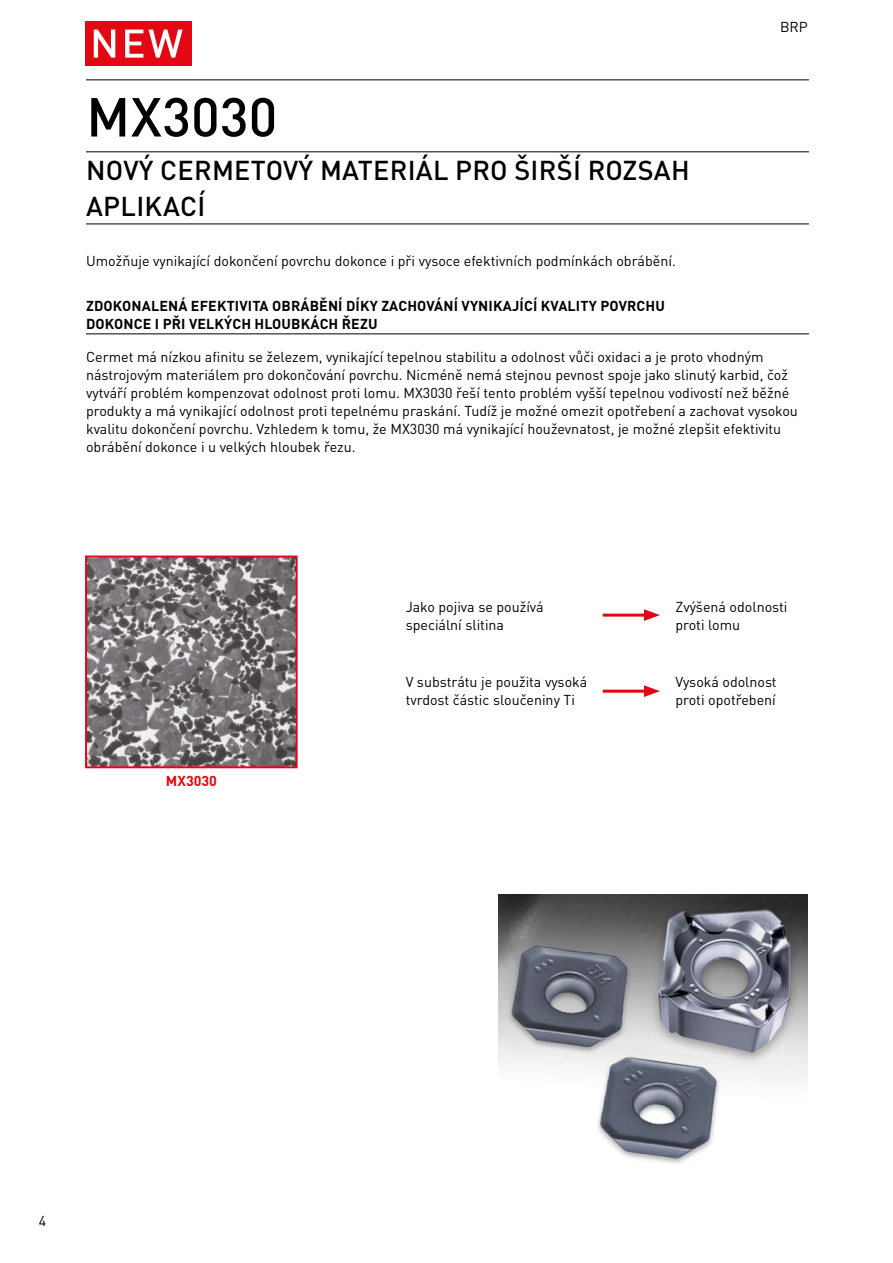
<style>
.page{position:relative;width:893px;height:1263px;background:#fff}
.page>*{position:absolute;margin:0;border:0;box-sizing:border-box;transform-origin:0 0}
.MHG_Headline_36_36pt{font:500 54px "DIN Pro";color:#000}
.MHG_Subline_18_24pt{font:500 27px/36px "DIN Pro";letter-spacing:.01em;color:#000}
.MHG_Copytext_BASE_9_5_12pt{font:14.25px/18px "DIN Pro";color:#000}
.MHG_Copytext_Headline_with_line_9_5_12pt{font:700 14.25px/18px "DIN Pro";letter-spacing:.01em;color:#000}
.MHG_Highlight_Headline_9_5_12pt{font:700 14.25px "DIN Pro";color:#e30613}
</style>
<div class="page">
<hr style="left:86px;top:79px;width:723px;height:1px;background:#000">
<hr style="left:86px;top:151px;width:723px;height:1px;background:#000">
<img style="left:88px;top:558px;width:207px;height:207px">
<div style="left:85px;top:555px;width:213px;height:213px;border:2px solid #e30613"></div>
<img style="left:498px;top:895px;width:310px;height:269px">
<hr style="left:603px;top:614px;width:47px;height:3px;background:#e30613">
<svg style="left:644px;top:609px;width:16px;height:12px"></svg>
<hr style="left:603px;top:690px;width:47px;height:3px;background:#e30613">
<svg style="left:644px;top:685px;width:16px;height:12px"></svg>
<div style="left:85px;top:21px;width:106px;height:45px;background:#e30613"></div>
<svg style="left:94px;top:30px;width:21px;height:28px"></svg>
<svg style="left:125px;top:30px;width:58px;height:28px"></svg>
<hr style="left:86px;top:334px;width:723px;height:1px;background:#000">
<hr style="left:86px;top:224px;width:723px;height:1px;background:#000">
<p class="MHG_Headline_36_36pt" style="left:86px;top:73px;width:193px">MX3030</p>
<p class="MHG_Subline_18_24pt" style="left:86px;top:149px;width:605px">NOVÝ CERMETOVÝ MATERIÁL PRO ŠIRŠÍ ROZSAH<br>APLIKACÍ</p>
<p class="MHG_Copytext_BASE_9_5_12pt" style="left:780px;top:17px;width:29px">BRP</p>
<p class="MHG_Copytext_BASE_9_5_12pt" style="left:86px;top:251px;width:591px">Umožňuje vynikající dokončení povrchu dokonce i při vysoce efektivních podmínkách obrábění.</p>
<p class="MHG_Copytext_Headline_with_line_9_5_12pt" style="left:86px;top:295px;width:580px">ZDOKONALENÁ EFEKTIVITA OBRÁBĚNÍ DÍKY ZACHOVÁNÍ VYNIKAJÍCÍ KVALITY POVRCHU<br>DOKONCE I PŘI VELKÝCH HLOUBKÁCH ŘEZU</p>
<p class="MHG_Copytext_BASE_9_5_12pt" style="left:86px;top:347px;width:713px">Cermet má nízkou afinitu se železem, vynikající tepelnou stabilitu a odolnost vůči oxidaci a je proto vhodným nástrojovým materiálem pro dokončování povrchu. Nicméně nemá stejnou pevnost spoje jako slinutý karbid, čož vytváří problém kompenzovat odolnost proti lomu. MX3030 řeší tento problém vyšší tepelnou vodivostí než běžné produkty a má vynikající odolnost proti tepelnému praskání. Tudíž je možné omezit opotřebení a zachovat vysokou kvalitu dokončení povrchu. Vzhledem k tomu, že MX3030 má vynikající houževnatost, je možné zlepšit efektivitu obrábění dokonce i u velkých hloubek řezu.</p>
<p class="MHG_Copytext_BASE_9_5_12pt" style="left:406px;top:596px;width:140px">Jako pojiva se používá speciální slitina</p>
<p class="MHG_Copytext_BASE_9_5_12pt" style="left:675px;top:596px;width:114px">Zvýšená odolnosti proti lomu</p>
<p class="MHG_Highlight_Headline_9_5_12pt" style="left:166px;top:768px;width:53px">MX3030</p>
<p class="MHG_Copytext_BASE_9_5_12pt" style="left:406px;top:671px;width:183px">V substrátu je použita vysoká tvrdost částic sloučeniny Ti</p>
<p class="MHG_Copytext_BASE_9_5_12pt" style="left:675px;top:671px;width:103px">Vysoká odolnost proti opotřebení</p>
<p class="MHG_Copytext_BASE_9_5_12pt" style="left:39px;top:1210px;width:9px">4</p>
</div>
